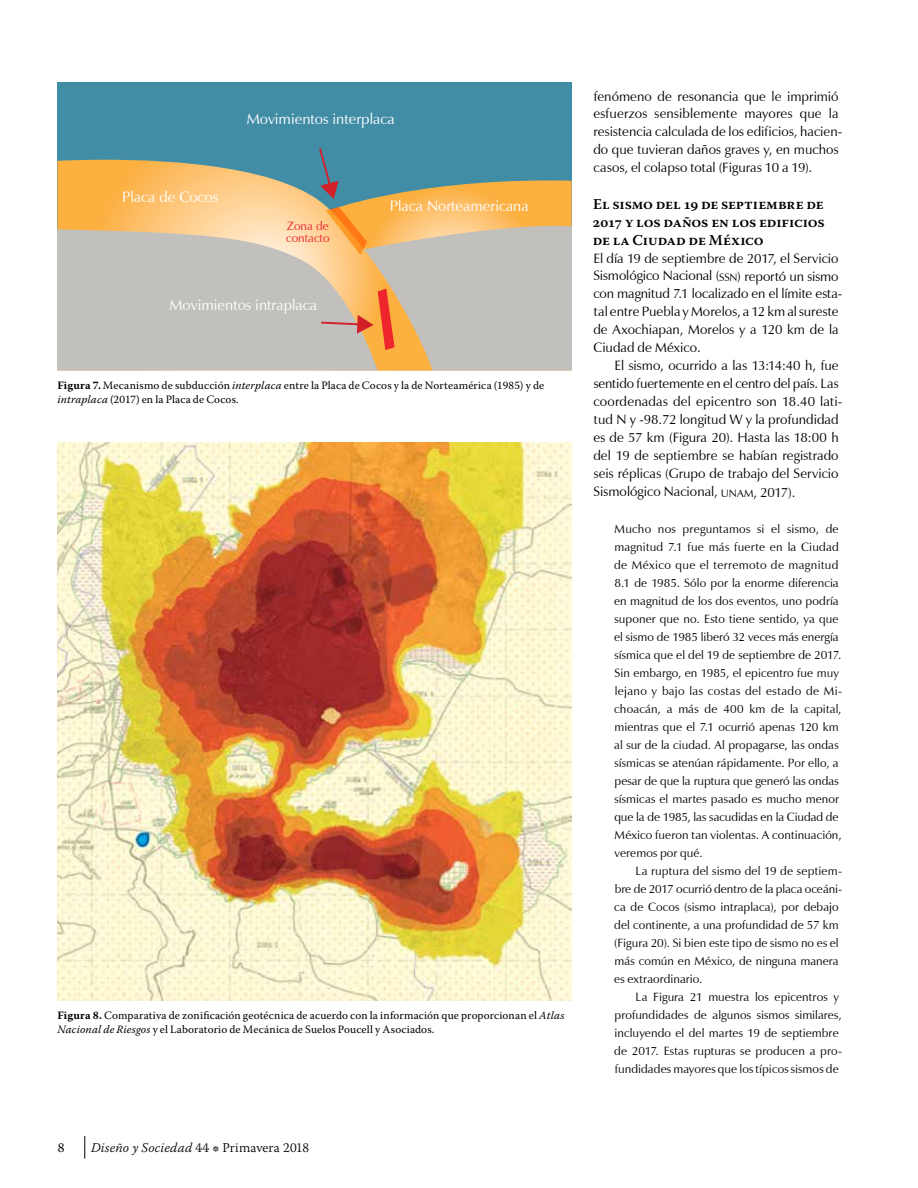
<style>
.page{position:relative;width:918px;height:1188px;background:#fff}
.page>*{position:absolute;margin:0;border:0;box-sizing:border-box;transform-origin:0 0}
.t1{font:15px "Zapf Humanist 601 BT";color:#fff}
.t2{font:600 15px/18px "Warnock Pro";color:#000;text-align:justify}
.t3{font:13.5px/18px "Zapf Humanist 601 BT";color:#000}
.t4{font:300 13.5px "Warnock Pro";letter-spacing:.01em;color:#000}
.t5{font:13.5px "Warnock Pro";color:#000}
.t6{font:12px/18px "Zapf Humanist 601 BT";letter-spacing:.005em;color:#000}
.t7{font:12px/12px "Zapf Humanist 601 BT";color:#ed222c}
.t8{font:11.25px/15px "Warnock Pro";letter-spacing:.005em;color:#000}
.s1{font-weight:700}
.s2{font-style:italic}
.s3{font-family:"Zapf Humanist 601 BT Roman SC800";font-size:10.8px}
.s4{font-family:"Zapf Humanist 601 BT Roman SC800"}
</style>
<div class="page">
<svg style="left:84px;top:1136px;width:1px;height:23px"></svg>
<div style="left:57px;top:82px;width:515px;height:181px;background:#428da6"></div>
<svg style="left:432px;top:180px;width:140px;height:27px;background:#e9ae4f"></svg>
<svg style="left:57px;top:160px;width:375px;height:69px"></svg>
<svg style="left:57px;top:229px;width:262px;height:141px;background:#c5c2bc"></svg>
<svg style="left:318px;top:148px;width:21px;height:51px"></svg>
<svg style="left:319px;top:207px;width:253px;height:163px;background:#d5ba9a"></svg>
<img style="left:57px;top:442px;width:515px;height:558px">
<p class="t1" style="left:122px;top:187px;width:97px">Placa de Cocos</p>
<p class="t1" style="left:247px;top:109px;width:149px">Movimientos interplaca</p>
<p class="t7" style="left:286px;top:219px;width:45px">Zona de contacto</p>
<p class="t1" style="left:390px;top:197px;width:140px">Placa Norteamericana</p>
<p class="t1" style="left:170px;top:296px;width:149px">Movimientos intraplaca</p>
<p class="t8" style="left:57px;top:377px;width:488px"><span class="s1">Figura 7.</span> Mecanismo de subducción <span class="s2">interplaca</span> entre la Placa de Cocos y la de Norteamérica (1985) y de <span class="s2">intraplaca</span> (2017) en la Placa de Cocos.</p>
<p class="t8" style="left:57px;top:1007px;width:509px"><span class="s1">Figura 8.</span> Comparativa de zonificación geotécnica de acuerdo con la información que proporcionan el <span class="s2">Atlas<br>Nacional de Riesgos</span> y el Laboratorio de Mecánica de Suelos Poucell y Asociados.</p>
<p class="t5" style="left:58px;top:1139px;width:8px">8</p>
<p class="t4" style="left:91px;top:1139px;width:220px"><span class="s2">Diseño y Sociedad</span> 44 j Primavera 2018</p>
<p class="t3" style="left:593px;top:87px;width:251px">fenómeno de resonancia que le imprimió esfuerzos sensiblemente mayores que la resistencia calculada de los edificios, hacien&shy;do que tuvieran daños graves y, en muchos casos, el colapso total (Figuras 10 a 19).</p>
<p class="t2" style="left:592px;top:194px;width:234px">El sismo del 19 de septiembre de 2017 y los daños en los edificios de la Ciudad de México</p>
<p class="t3" style="left:593px;top:249px;width:251px">El día 19 de septiembre de 2017, el Servicio Sismológico Nacional (<span class="s3">SSN</span>) reportó un sismo con magnitud 7.1 localizado en el límite esta&shy;tal entre Puebla y Morelos, a 12 km al sureste de Axochiapan, Morelos y a 120 km de la Ciudad de México.</p>
<p class="t3" style="left:593px;top:357px;width:251px;text-indent:21px">El sismo, ocurrido a las 13:14:40 h, fue sentido fuertemente en el centro del país. Las coordenadas del epicentro son 18.40 lati&shy;tud N y -98.72 longitud W y la profundidad es de 57 km (Figura 20). Hasta las 18:00 h del 19 de septiembre se habían registrado seis réplicas (Grupo de trabajo del Servicio Sismológico Nacional, <span class="s3">UNAM</span><span class="s4">, 2017)</span>.</p>
<p class="t6" style="left:614px;top:519px;width:229px">Mucho nos preguntamos si el sismo, de magnitud 7.1 fue más fuerte en la Ciudad de México que el terremoto de magnitud 8.1 de 1985. Sólo por la enorme diferencia en magnitud de los dos eventos, uno podría suponer que no. Esto tiene sentido, ya que el sismo de 1985 liberó 32 veces más energía sísmica que el del 19 de septiembre de 2017.<br>Sin embargo, en 1985, el epicentro fue muy lejano y bajo las costas del estado de Mi&shy;choacán, a más de 400 km de la capital, mientras que el 7.1 ocurrió apenas 120 km al sur de la ciudad. Al propagarse, las ondas sísmicas se atenúan rápidamente. Por ello, a pesar de que la ruptura que generó las ondas sísmicas el martes pasado es mucho menor que la de 1985, las sacudidas en la Ciudad de México fueron tan violentas. A continuación, veremos por qué.</p>
<p class="t6" style="left:614px;top:861px;width:230px;text-indent:22px">La ruptura del sismo del 19 de septiem&shy;bre de 2017 ocurrió dentro de la placa oceáni&shy;ca de Cocos (sismo intraplaca), por debajo del continente, a una profundidad de 57 km (Figura 20). Si bien este tipo de sismo no es el más común en México, de ninguna manera es extraordinario.</p>
<p class="t6" style="left:614px;top:987px;width:229px;text-indent:21px">La Figura 21 muestra los epicentros y profundidades de algunos sismos similares, incluyendo el del martes 19 de septiembre de 2017. Estas rupturas se producen a pro&shy;fundidades mayores que los típicos sismos de</p>
</div>
